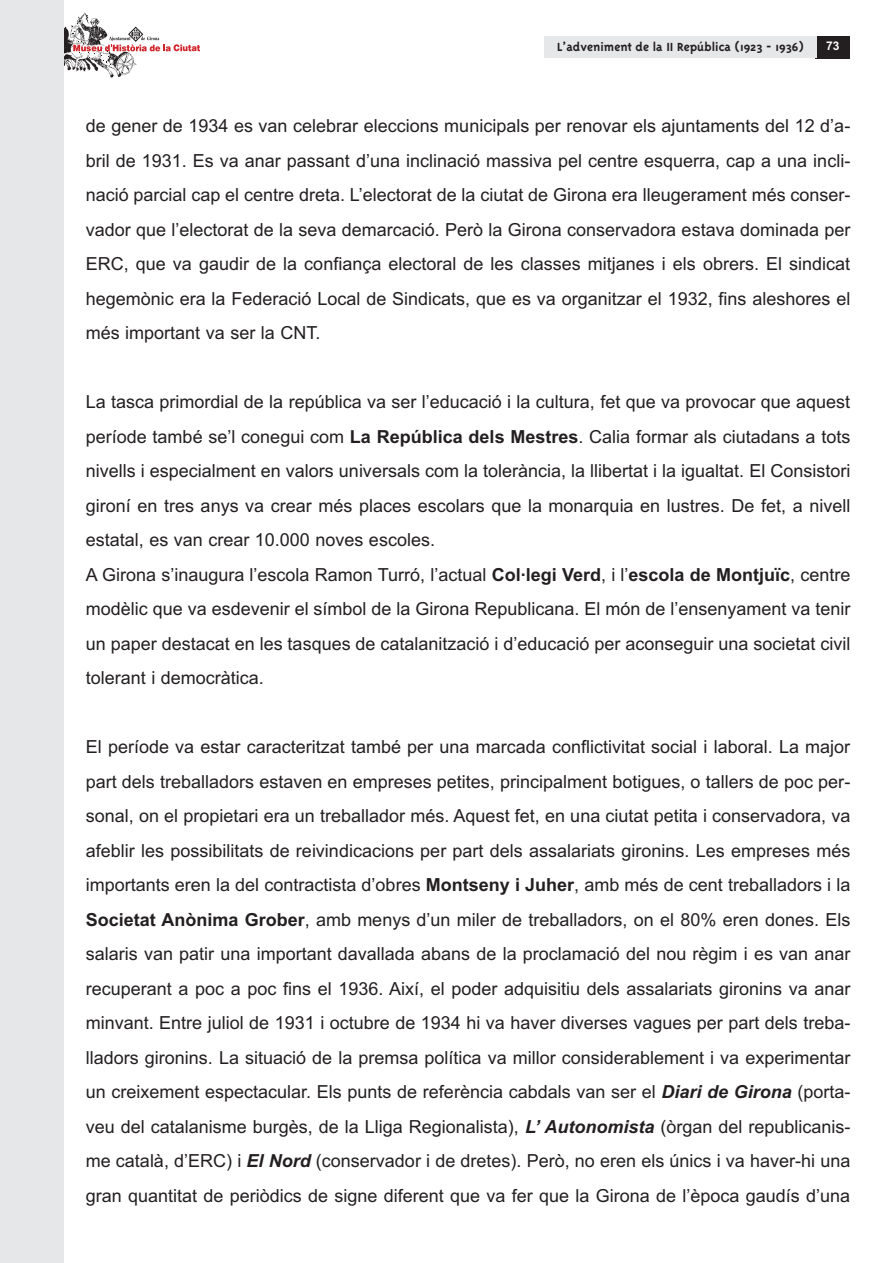
<style>
.page{position:relative;width:893px;height:1263px;background:#fff}
.page>*{position:absolute;margin:0;border:0;box-sizing:border-box;transform-origin:0 0}
.t1{font:18px/34.5px "Arial MS";color:#231f20;text-align:justify}
.t2{font:700 13.5px "Triplex";color:#231f20}
.t3{font:12px "Arial Bold MS";color:#fff}
.s1{font-family:"Arial Bold MS"}
.s2{font-family:"Arial Bold Italic MS"}
</style>
<div class="page">
<svg style="left:64px;top:13px;width:136px;height:65px"></svg>
<div style="left:815px;top:36px;width:35px;height:22px;background:#231f20"></div>
<div style="left:0;top:1px;width:64px;height:1262px;background:#e6e7e9"></div>
<div style="left:544px;top:36px;width:273px;height:22px;background:#e6e7e9"></div>
<p class="t2" style="left:557px;top:38px;width:248px">L’adveniment de la II República (1923 - 1936)</p>
<p class="t3" style="left:826px;top:39px;width:15px">73</p>
<p class="t1" style="left:86px;top:109px;width:766px">de gener de 1934 es van celebrar eleccions municipals per renovar els ajuntaments del 12 d’a&shy;bril de 1931. Es va anar passant d’una inclinació massiva pel centre esquerra, cap a una incli&shy;nació parcial cap el centre dreta. L’electorat de la ciutat de Girona era lleugerament més conser&shy;vador que l’electorat de la seva demarcació. Però la Girona conservadora estava dominada per ERC, que va gaudir de la confiança electoral de les classes mitjanes i els obrers. El sindicat hegemònic era la Federació Local de Sindicats, que es va organitzar el 1932, fins aleshores el més important va ser la CNT.</p>
<p class="t1" style="left:86px;top:385px;width:766px;text-align:left">La tasca primordial de la república va ser l’educació i la cultura, fet que va provocar que aquest període també se’l conegui com <span class="s1">La República dels Mestres</span>. Calia formar als ciutadans a tots nivells i especialment en valors universals com la tolerància, la llibertat i la igualtat. El Consistori gironí en tres anys va crear més places escolars que la monarquia en lustres. De fet, a nivell estatal, es van crear 10.000 noves escoles.<br>A Girona s’inaugura l’escola Ramon Turró, l’actual <span class="s1">Col·legi Verd</span>, i l’<span class="s1">escola de Montjuïc</span>, centre modèlic que va esdevenir el símbol de la Girona Republicana. El món de l’ensenyament va tenir un paper destacat en les tasques de catalanització i d’educació per aconseguir una societat civil tolerant i democràtica.</p>
<p class="t1" style="left:86px;top:730px;width:766px">El període va estar caracteritzat també per una marcada conflictivitat social i laboral. La major part dels treballadors estaven en empreses petites, principalment botigues, o tallers de poc per&shy;sonal, on el propietari era un treballador més. Aquest fet, en una ciutat petita i conservadora, va afeblir les possibilitats de reivindicacions per part dels assalariats gironins. Les empreses més importants eren la del contractista d’obres <span class="s1">Montseny i Juher</span>, amb més de cent treballadors i la <span class="s1">Societat Anònima Grober</span>, amb menys d’un miler de treballadors, on el 80% eren dones. Els salaris van patir una important davallada abans de la proclamació del nou règim i es van anar recuperant a poc a poc fins el 1936. Així, el poder adquisitiu dels assalariats gironins va anar minvant. Entre juliol de 1931 i octubre de 1934 hi va haver diverses vagues per part dels treba&shy;lladors gironins. La situació de la premsa política va millor considerablement i va experimentar un creixement espectacular. Els punts de referència cabdals van ser el <span class="s2">Diari de Girona</span> (porta&shy;veu del catalanisme burgès, de la Lliga Regionalista), <span class="s2">L’ Autonomista</span> (òrgan del republicanis&shy;me català, d’ERC) i <span class="s2">El Nord</span> (conservador i de dretes). Però, no eren els únics i va haver-hi una gran quantitat de periòdics de signe diferent que va fer que la Girona de l’època gaudís d’una</p>
</div>
